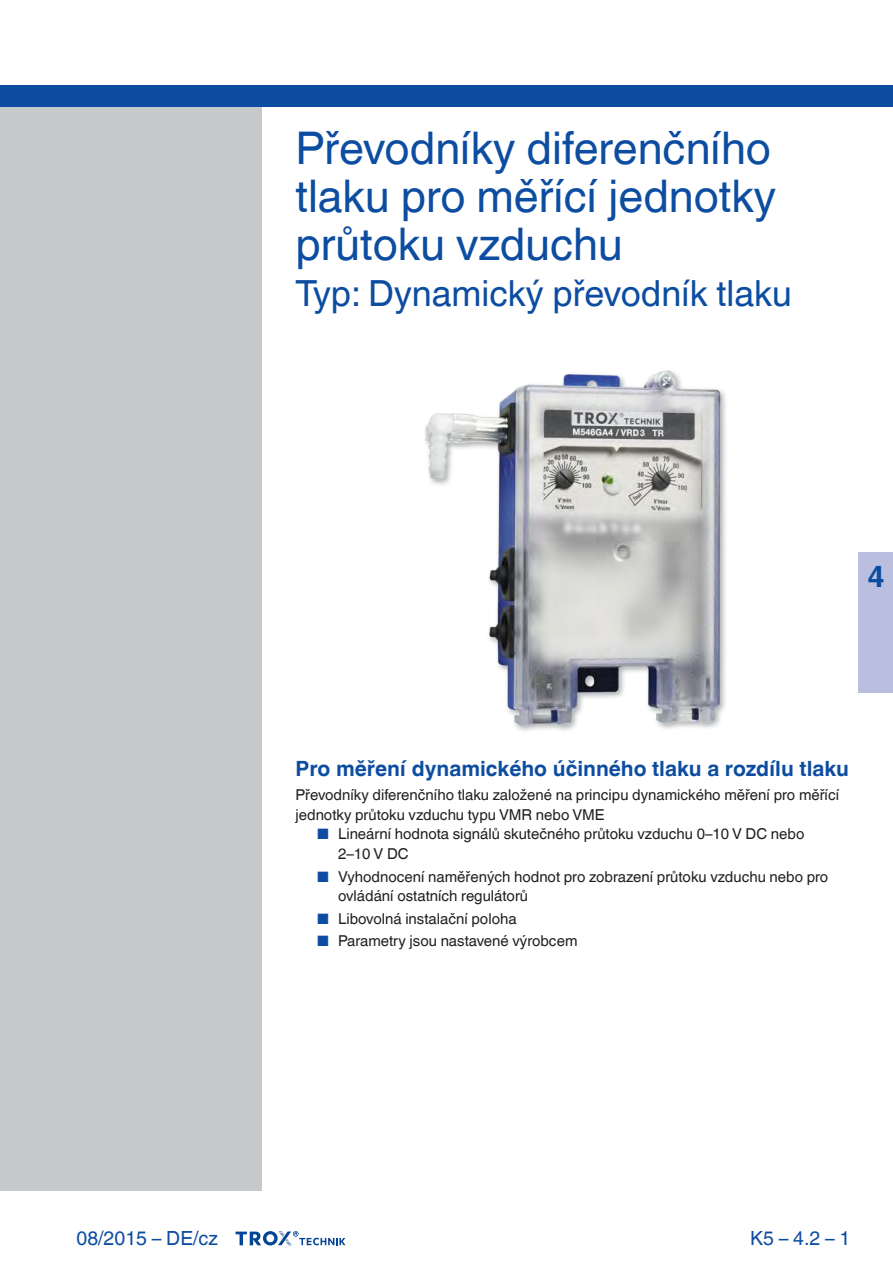
<style>
.page{position:relative;width:893px;height:1263px;background:#fff}
.page>*{position:absolute;margin:0;border:0;box-sizing:border-box;transform-origin:0 0}
.t1{font:45px/48px "TROX Helvetica";color:#0d4da1;text-align:justify}
.t2{font:36px "TROX Helvetica";color:#0d4da1}
.t3{font:700 30px "TROX Helvetica";color:#0d4da1}
.t4{font:700 21px "TROX Helvetica";color:#0d4da1}
.t5{font:19.5px "TROX Helvetica";color:#0d4da1}
.t6{font:15px/19.5px "TROX Helvetica";color:#231f20}
.s1{color:#0d4da1}
</style>
<div class="page">
<div style="left:0;top:106px;width:261px;height:1084px;background:#c7c8ca"></div>
<div style="left:0;top:85px;width:893px;height:21px;background:#0d4da1"></div>
<svg style="left:236px;top:1231px;width:110px;height:15px"></svg>
<img style="left:425px;top:370px;width:301px;height:361px">
<div style="left:859px;top:553px;width:34px;height:140px;background:#babfe0"></div>
<h1 class="t1" style="left:296px;top:125px;width:482px">Převodníky diferenčního tlaku pro měřící jednotky průtoku vzduchu</h1>
<h2 class="t2" style="left:296px;top:272px;width:498px">Typ: Dynamický převodník tlaku</h2>
<h3 class="t3" style="left:867px;top:559px;width:19px">4</h3>
<h3 class="t4" style="left:296px;top:756px;width:555px">Pro měření dynamického účinného tlaku a rozdílu tlaku</h3>
<p class="t6" style="left:296px;top:785px;width:545px">Převodníky diferenčního tlaku založené na principu dynamického měření pro měřící jednotky průtoku vzduchu typu VMR nebo VME</p>
<p class="t6" style="left:338px;top:824px;width:468px;text-indent:-21px"><span class="s1">■</span> Lineární hodnota signálů skutečného průtoku vzduchu 0–10 V DC nebo<br>2–10 V DC</p>
<p class="t6" style="left:338px;top:867px;width:492px;text-indent:-21px"><span class="s1">■</span> Vyhodnocení naměřených hodnot pro zobrazení průtoku vzduchu nebo pro ovládání ostatních regulátorů</p>
<p class="t6" style="left:317px;top:909px;width:201px"><span class="s1">■</span> Libovolná instalační poloha</p>
<p class="t6" style="left:317px;top:931px;width:262px"><span class="s1">■</span> Parametry jsou nastavené výrobcem</p>
<h3 class="t5" style="left:77px;top:1227px;width:143px">08/2015 – DE/cz</h3>
<h3 class="t5" style="left:750px;top:1227px;width:102px">K5 – 4.2 – 1</h3>
</div>
